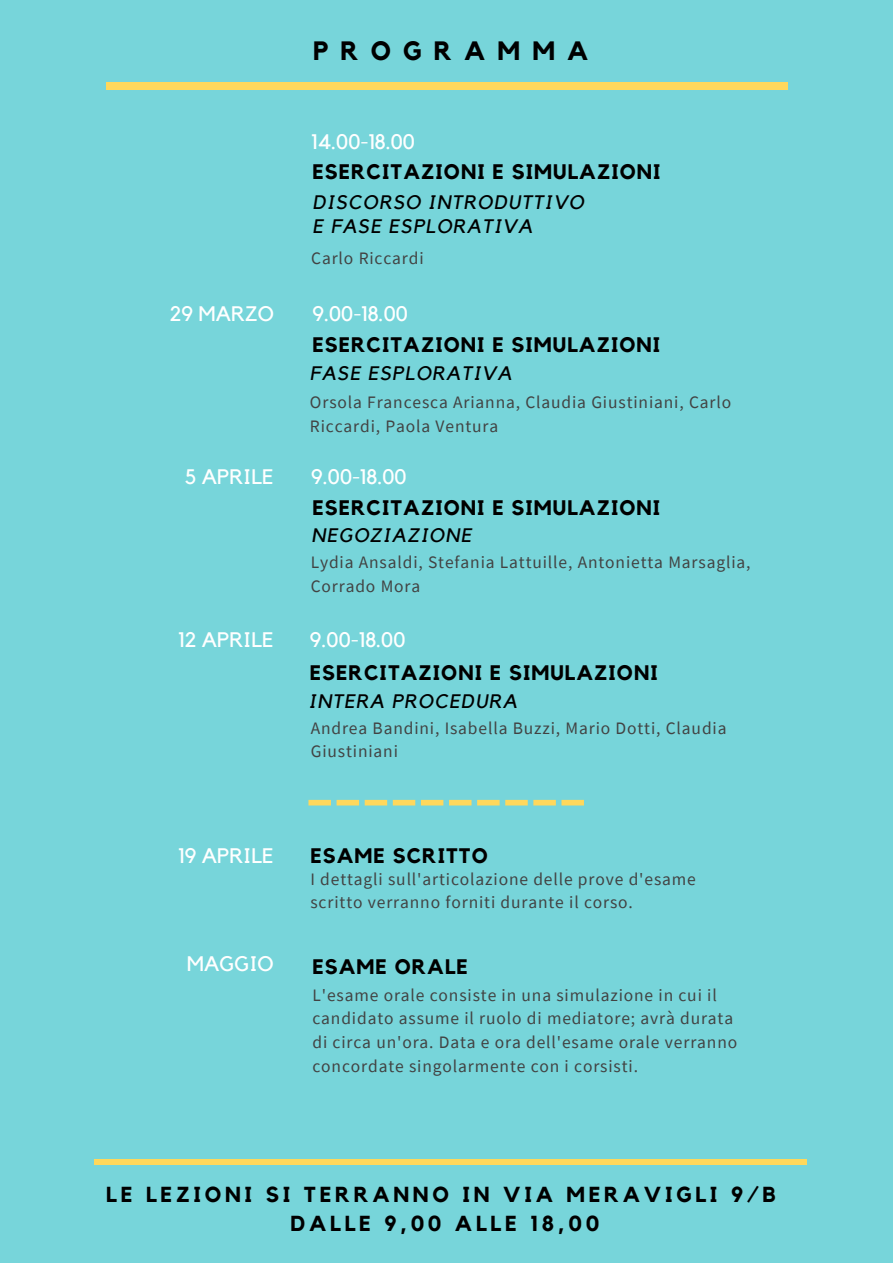
<style>
.page{position:relative;width:893px;height:1264px;background:#fff}
.page>*{position:absolute;margin:0;border:0;box-sizing:border-box;transform-origin:0 0}
.t1{font:700 26.4px "Kollektif";letter-spacing:.46em;color:#000}
.t2{font:700 21.6px/29.2px "Kollektif";letter-spacing:.175em;color:#000;text-align:center}
.t3{font:700 21px "Kollektif";letter-spacing:.05em;color:#000}
.t4{font:21px "Kollektif";color:#fff}
.t5{font:italic 19.5px/24.8px "Kollektif";letter-spacing:.06em;color:#000}
.t6{font:17.4px/23.5px "Source Sans Pro";letter-spacing:.05em;color:#424242}
</style>
<div class="page">
<div style="left:0;top:0;width:892px;height:1262px;background:#77d5da"></div>
<div style="left:106px;top:82px;width:681px;height:7px;background:#ffd85c"></div>
<div style="left:95px;top:1158px;width:711px;height:6px;background:#ffd85c"></div>
<svg style="left:308px;top:799px;width:276px;height:6px"></svg>
<h1 class="t1" style="left:313px;top:39px;width:277px">PROGRAMMA</h1>
<p class="t4" style="left:311px;top:132px;width:105px">14.00-18.00</p>
<p class="t3" style="left:312px;top:162px;width:349px">ESERCITAZIONI E SIMULAZIONI</p>
<p class="t5" style="left:312px;top:190px;width:273px">DISCORSO INTRODUTTIVO<br>E FASE ESPLORATIVA</p>
<p class="t6" style="left:311px;top:246px;width:114px">Carlo Riccardi</p>
<p class="t4" style="left:170px;top:304px;width:105px">29 MARZO</p>
<p class="t4" style="left:312px;top:304px;width:97px">9.00-18.00</p>
<p class="t3" style="left:312px;top:335px;width:349px">ESERCITAZIONI E SIMULAZIONI</p>
<p class="t5" style="left:310px;top:362px;width:203px">FASE ESPLORATIVA</p>
<p class="t6" style="left:310px;top:390px;width:423px">Orsola Francesca Arianna, Claudia Giustiniani, Carlo<br>Riccardi, Paola Ventura</p>
<p class="t4" style="left:185px;top:467px;width:90px">5 APRILE</p>
<p class="t4" style="left:311px;top:467px;width:97px">9.00-18.00</p>
<p class="t3" style="left:312px;top:498px;width:349px">ESERCITAZIONI E SIMULAZIONI</p>
<p class="t5" style="left:311px;top:523px;width:161px">NEGOZIAZIONE</p>
<p class="t6" style="left:311px;top:550px;width:441px">Lydia Ansaldi, Stefania Lattuille, Antonietta Marsaglia,<br>Corrado Mora</p>
<p class="t4" style="left:178px;top:629px;width:97px">12 APRILE</p>
<p class="t4" style="left:310px;top:629px;width:97px">9.00-18.00</p>
<p class="t3" style="left:310px;top:663px;width:349px">ESERCITAZIONI E SIMULAZIONI</p>
<p class="t5" style="left:308px;top:689px;width:210px">INTERA PROCEDURA</p>
<p class="t6" style="left:311px;top:715px;width:417px">Andrea Bandini, Isabella Buzzi, Mario Dotti, Claudia<br>Giustiniani</p>
<p class="t4" style="left:178px;top:845px;width:97px">19 APRILE</p>
<p class="t3" style="left:310px;top:845px;width:179px">ESAME SCRITTO</p>
<p class="t6" style="left:310px;top:866px;width:387px">I dettagli sull'articolazione delle prove d'esame scritto verranno forniti durante il corso.</p>
<p class="t4" style="left:187px;top:954px;width:88px">MAGGIO</p>
<p class="t3" style="left:312px;top:957px;width:157px">ESAME ORALE</p>
<p class="t6" style="left:312px;top:982px;width:426px">L'esame orale consiste in una simulazione in cui il candidato assume il ruolo di mediatore; avrà durata di circa un'ora. Data e ora dell'esame orale verranno concordate singolarmente con i corsisti.</p>
<p class="t2" style="left:106px;top:1180px;width:671px">LE LEZIONI SI TERRANNO IN VIA MERAVIGLI 9/B<br>DALLE 9,00 ALLE 18,00</p>
</div>
